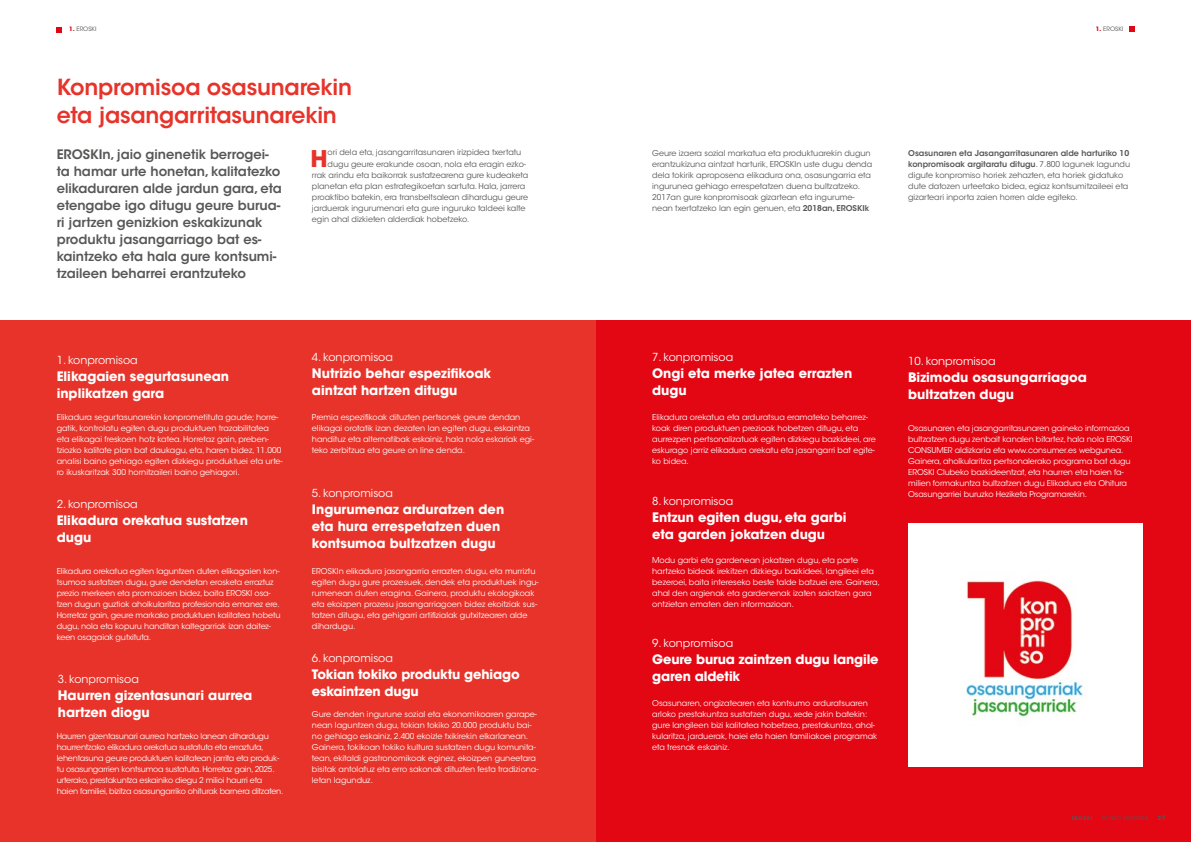
<style>
.page{position:relative;width:1191px;height:842px;background:#fff}
.page>*{position:absolute;margin:0;border:0;box-sizing:border-box;transform-origin:0 0}
.t1{font:700 22.9px "ITC Avant Garde Std";color:#e7332a}
.t2{font:600 22px/28px "ITC Avant Garde Std";letter-spacing:-.01em;color:#e7332a}
.t3{font:700 13px/17px "ITC Avant Garde Std";color:#fff}
.t4{font:600 13px/17px "ITC Avant Garde Std";color:#575756}
.t5{font:11px "ITC Avant Garde Std";color:#fff}
.t6{font:8px/11px "ITC Avant Garde Std";color:#fff}
.t7{font:8px/11px "ITC Avant Garde Std";color:#575756}
.t8{font:8px/11px "ITC Avant Garde Std";letter-spacing:-.025em;color:#fff}
.t9{font:6px "ITC Avant Garde Std";color:#575756}
.t10{font:5px "ITC Avant Garde Std";letter-spacing:.05em;color:#575756}
.s1{font-weight:700;color:#e30613}
.s2{font-weight:600}
.s3{font-weight:700}
.s4{font-weight:700;font-size:6px}
</style>
<div class="page">
<div style="left:595px;top:321px;width:596px;height:521px;background:#e30613"></div>
<img style="left:908px;top:523px;width:234px;height:244px">
<svg style="left:1129px;top:27px;width:5px;height:5px"></svg>
<svg style="left:57px;top:27px;width:5px;height:5px"></svg>
<div style="left:0;top:321px;width:595px;height:521px;background:#e7332a"></div>
<p class="t9" style="left:69px;top:26px;width:29px"><span class="s1">1.</span> EROSKI</p>
<h2 class="t2" style="left:57px;top:73px;width:297px">Konpromisoa osasunarekin eta jasangarritasunarekin</h2>
<p class="t4" style="left:57px;top:146px;width:227px">EROSKIn, jaio ginenetik berrogei&shy;ta hamar urte honetan, kalitatezko elikaduraren alde jardun gara, eta etengabe igo ditugu geure burua&shy;ri jartzen genizkion eskakizunak produktu jasangarriago bat es&shy;kaintzeko eta hala gure kontsumi&shy;tzaileen beharrei erantzuteko</p>
<h1 class="t1" style="left:310px;top:143px;width:19px">H</h1>
<p class="t7" style="left:328px;top:147px;width:195px">ori dela eta, jasangarritasunaren irizpidea txertatu</p>
<p class="t7" style="left:328px;top:158px;width:200px">dugu geure erakunde osoan, nola eta eragin ezko-</p>
<p class="t7" style="left:312px;top:169px;width:218px">rrak arindu eta baikorrak sustatzearena gure kudeaketa</p>
<p class="t7" style="left:312px;top:180px;width:215px">planetan eta plan estrategikoetan sartuta. Hala, jarrera</p>
<p class="t7" style="left:312px;top:191px;width:218px">proaktibo batekin, era transbeltsalean dihardugu geure</p>
<p class="t7" style="left:312px;top:202px;width:215px">jarduerak ingurumenari eta gure inguruko taldeei kalte</p>
<p class="t7" style="left:312px;top:213px;width:159px">egin ahal dizkieten alderdiak hobetzeko.</p>
<h3 class="t5" style="left:57px;top:353px;width:83px">1. konpromisoa</h3>
<h3 class="t3" style="left:57px;top:367px;width:174px">Elikagaien segurtasunean inplikatzen gara</h3>
<p class="t6" style="left:57px;top:411px;width:228px">Elikadura segurtasunarekin konprometituta gaude; horre&shy;gatik, kontrolatu egiten dugu produktuen trazabilitatea eta elikagai freskoen hotz katea. Horretaz gain, preben&shy;tziozko kalitate plan bat daukagu, eta, haren bidez, 11.000 analisi baino gehiago egiten dizkiegu produktuei eta urte&shy;ro ikuskaritzak 300 hornitzaileri baino gehiagori.</p>
<h3 class="t5" style="left:57px;top:497px;width:83px">2. konpromisoa</h3>
<h3 class="t3" style="left:57px;top:511px;width:193px">Elikadura orekatua sustatzen dugu</h3>
<p class="t6" style="left:57px;top:565px;width:225px">Elikadura orekatua egiten laguntzen duten elikagaien kon&shy;tsumoa sustatzen dugu, gure dendetan erosketa erraztuz prezio merkeen eta promozioen bidez, baita EROSKI osa&shy;tzen dugun guztiok aholkularitza profesionala emanez ere.<br>Horretaz gain, geure markako produktuen kalitatea hobetu dugu, nola eta kopuru handitan kaltegarriak izan daitez&shy;keen osagaiak gutxituta.</p>
<h3 class="t5" style="left:58px;top:672px;width:83px">3. konpromisoa</h3>
<h3 class="t3" style="left:58px;top:687px;width:196px">Haurren gizentasunari aurrea hartzen diogu</h3>
<p class="t8" style="left:57px;top:730px;width:228px">Haurren gizentasunari aurrea hartzeko lanean dihardugu haurrentzako elikadura orekatua sustatuta eta erraztuta, lehentasuna geure produktuen kalitatean jarrita eta produk&shy;tu osasungarrien kontsumoa sustatuta. Horretaz gain, 2025. urterako, prestakuntza eskainiko diegu 2 milioi haurri eta haien familiei, bizitza osasungarriko ohiturak barnera ditzaten.</p>
<h3 class="t5" style="left:312px;top:351px;width:83px">4. konpromisoa</h3>
<h3 class="t3" style="left:312px;top:365px;width:181px">Nutrizio behar espezifikoak aintzat hartzen ditugu</h3>
<p class="t6" style="left:312px;top:411px;width:224px">Premia espezifikoak dituzten pertsonek geure dendan elikagai orotatik izan dezaten lan egiten dugu, eskaintza handituz eta alternatibak eskainiz, hala nola eskariak egi&shy;teko zerbitzua eta geure on line denda.</p>
<h3 class="t5" style="left:312px;top:486px;width:83px">5. konpromisoa</h3>
<h3 class="t3" style="left:312px;top:500px;width:194px">Ingurumenaz arduratzen den eta hura errespetatzen duen kontsumoa bultzatzen dugu</h3>
<p class="t6" style="left:312px;top:565px;width:228px">EROSKIn elikadura jasangarria errazten dugu, eta murriztu egiten dugu gure prozesuek, dendek eta produktuek ingu&shy;rumenean duten eragina. Gainera, produktu ekologikoak eta ekoizpen prozesu jasangarriagoen bidez ekoitziak sus&shy;tatzen ditugu, eta gehigarri artifizialak gutxitzearen alde dihardugu.</p>
<h3 class="t5" style="left:312px;top:651px;width:83px">6. konpromisoa</h3>
<h3 class="t3" style="left:312px;top:666px;width:209px">Tokian tokiko produktu gehiago eskaintzen dugu</h3>
<p class="t6" style="left:312px;top:708px;width:228px">Gure denden ingurune sozial eta ekonomikoaren garape&shy;nean laguntzen dugu, tokian tokiko 20.000 produktu bai&shy;no gehiago eskainiz, 2.400 ekoizle txikirekin elkarlanean.<br>Gainera, tokikoan tokiko kultura sustatzen dugu komunita&shy;tean, ekitaldi gastronomikoak eginez, ekoizpen guneetara bisitak antolatuz eta erro sakonak dituzten festa tradiziona&shy;letan lagunduz.</p>
<p class="t9" style="left:1096px;top:26px;width:29px"><span class="s1">1.</span> EROSKI</p>
<p class="t7" style="left:652px;top:147px;width:221px">Geure izaera sozial markatua eta produktuarekin dugun erantzukizuna aintzat harturik, EROSKIn uste dugu denda dela tokirik aproposena elikadura ona, osasungarria eta ingurunea gehiago errespetatzen duena bultzatzeko.<br>2017an gure konpromisoak gizartean eta ingurume&shy;nean txertatzeko lan egin genuen, eta <span class="s2">2018an, EROSKIk</span></p>
<p class="t7" style="left:908px;top:147px;width:223px"><span class="s2">Osasunaren eta Jasangarritasunaren alde harturiko 10 konpromisoak argitaratu ditugu</span>. 7.800 lagunek lagundu digute konpromiso horiek zehazten, eta horiek gidatuko dute datozen urteetako bidea, egiaz kontsumitzaileei eta gizarteari inporta zaien horren alde egiteko.</p>
<h3 class="t5" style="left:652px;top:351px;width:83px">7. konpromisoa</h3>
<h3 class="t3" style="left:652px;top:365px;width:201px">Ongi eta merke jatea errazten dugu</h3>
<p class="t6" style="left:652px;top:411px;width:225px">Elikadura orekatua eta arduratsua eramateko beharrez&shy;koak diren produktuen prezioak hobetzen ditugu, eta aurrezpen pertsonalizatuak egiten dizkiegu bazkideei, are eskurago jarriz elikadura orekatu eta jasangarri bat egite&shy;ko bidea.</p>
<h3 class="t5" style="left:652px;top:494px;width:83px">8. konpromisoa</h3>
<h3 class="t3" style="left:652px;top:509px;width:196px">Entzun egiten dugu, eta garbi eta garden jokatzen dugu</h3>
<p class="t6" style="left:652px;top:554px;width:229px">Modu garbi eta gardenean jokatzen dugu, eta parte hartzeko bideak irekitzen dizkiegu bazkideei, langileei eta bezeroei, baita intereseko beste talde batzuei ere. Gainera, ahal den argienak eta gardenenak izaten saiatzen gara ontzietan ematen den informazioan.</p>
<h3 class="t5" style="left:652px;top:637px;width:83px">9. konpromisoa</h3>
<h3 class="t3" style="left:652px;top:651px;width:228px">Geure burua zaintzen dugu langile garen aldetik</h3>
<p class="t6" style="left:652px;top:697px;width:226px">Osasunaren, ongizatearen eta kontsumo arduratsuaren arloko prestakuntza sustatzen dugu, xede jakin batekin: gure langileen bizi kalitatea hobetzea, prestakuntza, ahol&shy;kularitza, jarduerak, haiei eta haien familiakoei programak eta tresnak eskainiz.</p>
<h3 class="t5" style="left:908px;top:354px;width:89px">10. konpromisoa</h3>
<h3 class="t3" style="left:908px;top:369px;width:180px">Bizimodu osasungarriagoa bultzatzen dugu</h3>
<p class="t6" style="left:908px;top:422px;width:226px">Osasunaren eta jasangarritasunaren gaineko informazioa bultzatzen dugu zenbait kanalen bitartez, hala nola EROSKI CONSUMER aldizkaria eta www.consumer.es webgunea.<br>Gainera, aholkularitza pertsonalerako programa bat dugu EROSKI Clubeko bazkideentzat, eta haurren eta haien fa&shy;milien formakuntza bultzatzen dugu Elikadura eta Ohitura Osasungarriei buruzko Heziketa Programarekin.</p>
<p class="t10" style="left:1071px;top:815px;width:95px"><span class="s3">EROSKI</span> <sup>|</sup> 2018KO MEMORIA <sup>|</sup> <span class="s4">27</span></p>
</div>
